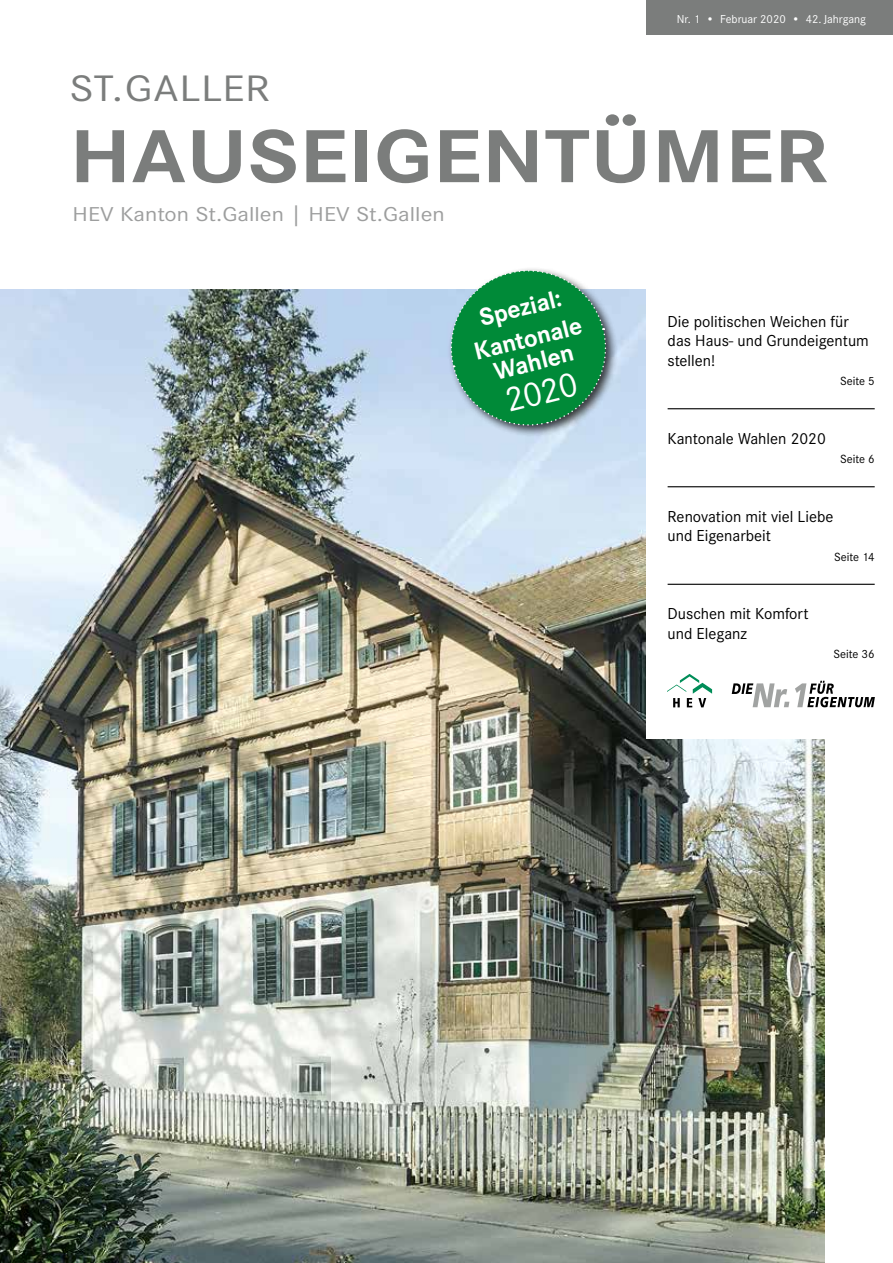
<style>
.page{position:relative;width:893px;height:1263px;background:#fff}
.page>*{position:absolute;margin:0;border:0;box-sizing:border-box;transform-origin:0 0}
.t1{font:700 77.85px "Corporate S";color:#7b7d7c;scale:1.17 1}
.t2{font:38.25px "Corporate S";letter-spacing:.01em;color:#7b7d7c;scale:1.17 1}
.t3{font:36px "Corporate S";color:#fff}
.t4{font:700 25.5px/31.5px "Corporate S";color:#fff;text-align:center}
.t5{font:20.85px "Corporate S";color:#9d9e9e;scale:1.17 1}
.t6{font:16.5px/19.5px "Corporate S";color:#000}
.t7{font:12.3px "Corporate S";color:#000}
.t8{font:12px "Corporate S";color:#fff}
</style>
<div class="page">
<img style="left:0;top:290px;width:825px;height:973px">
<div style="left:646px;top:0;width:247px;height:34px;background:#7b7d7c"></div>
<div style="left:646px;top:270px;width:247px;height:468px;background:#fff"></div>
<hr style="left:668px;top:408px;width:207px;height:1px;background:#000">
<hr style="left:668px;top:486px;width:207px;height:1px;background:#000">
<hr style="left:668px;top:584px;width:207px;height:1px;background:#000">
<svg style="left:667px;top:674px;width:45px;height:33px"></svg>
<svg style="left:795px;top:681px;width:80px;height:26px"></svg>
<svg style="left:732px;top:683px;width:57px;height:24px"></svg>
<div style="left:447px;top:267px;width:171px;height:170px;background:#000;opacity:.75"></div>
<svg style="left:443px;top:267px;width:170px;height:166px;background:#42a170"></svg>
<p class="t8" style="left:677px;top:12px;width:191px">Nr. 1 • Februar 2020 • 42. Jahrgang</p>
<h2 class="t2" style="left:69px;top:68px;width:173px">ST.GALLER</h2>
<h1 class="t1" style="left:69px;top:112px;width:649px">HAUSEIGENTÜMER</h1>
<p class="t5" style="left:73px;top:203px;width:320px">HEV Kanton St.Gallen | HEV St.Gallen</p>
<h3 class="t4" style="left:463px;top:306px;width:112px;rotate:-14deg">Spezial:<br>Kantonale</h3>
<h3 class="t4" style="left:491px;top:357px;width:83px;rotate:-14deg">Wahlen</h3>
<h3 class="t3" style="left:501px;top:381px;width:75px;rotate:-14deg">2020</h3>
<p class="t6" style="left:668px;top:312px;width:203px">Die politischen Weichen für das Haus- und Grundeigentum stellen!</p>
<p class="t7" style="left:840px;top:374px;width:36px">Seite 5</p>
<p class="t6" style="left:668px;top:429px;width:160px">Kantonale Wahlen 2020</p>
<p class="t7" style="left:840px;top:452px;width:36px">Seite 6</p>
<p class="t6" style="left:668px;top:507px;width:167px">Renovation mit viel Liebe und Eigenarbeit</p>
<p class="t6" style="left:668px;top:604px;width:142px">Duschen mit Komfort und Eleganz</p>
<p class="t7" style="left:834px;top:550px;width:42px">Seite 14</p>
<p class="t7" style="left:833px;top:647px;width:43px">Seite 36</p>
</div>
